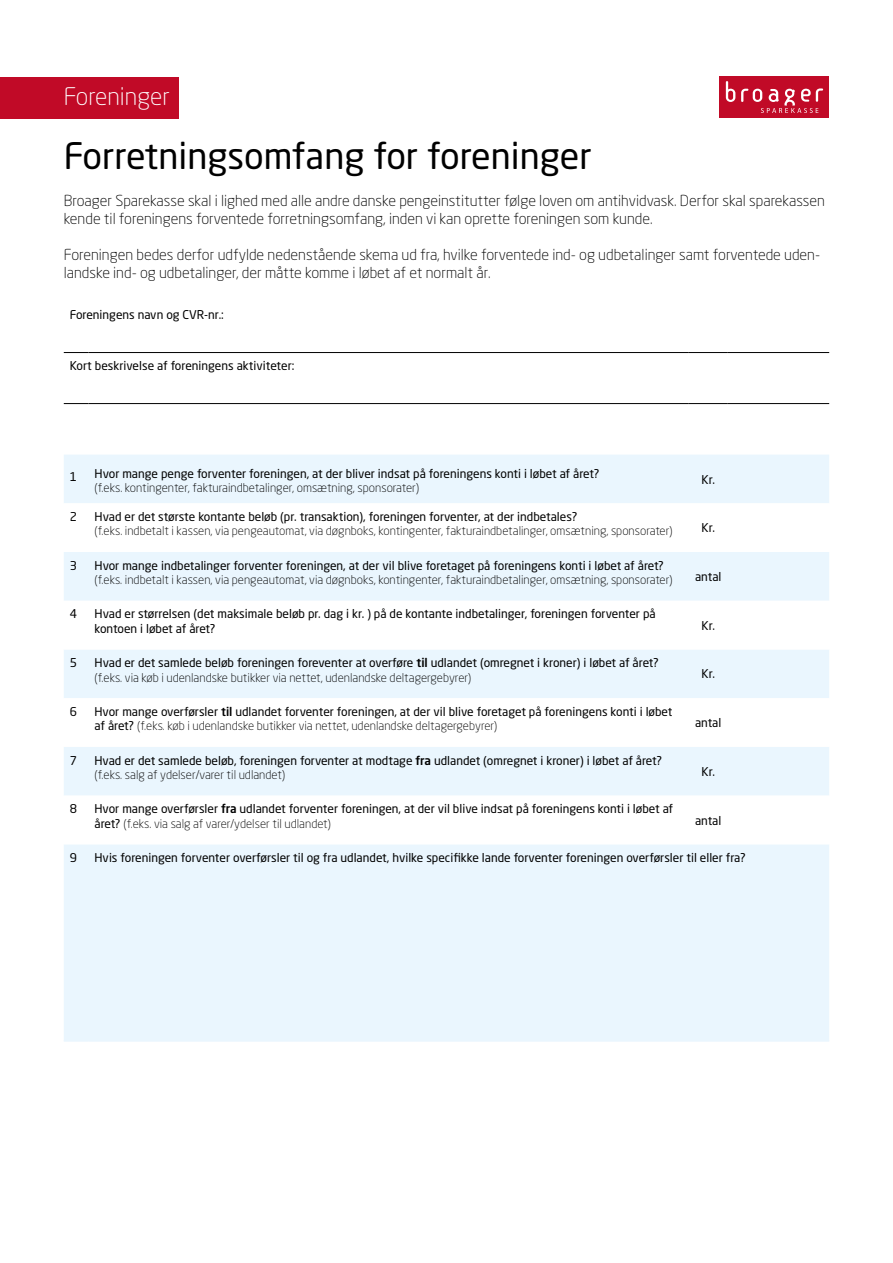
<style>
.page{position:relative;width:893px;height:1263px;background:#fff}
.page>*{position:absolute;margin:0;border:0;box-sizing:border-box;transform-origin:0 0}
.t1{font:36px "Neo Sans Std";color:#000}
.t2{font:300 24px "Neo Sans Std";color:#fff}
.t3{font:300 15px/18px "Neo Sans Std";color:#000}
.t4{font:12px/14.4px "Neo Sans Std";color:#000}
.t5{font:300 12px "Neo Sans Std";color:#000}
.s1{font-weight:500}
.s2{font-weight:300}
</style>
<div class="page">
<div style="left:0;top:78px;width:178px;height:41px;background:#c10a27"></div>
<div style="left:64px;top:455px;width:765px;height:146px;background:#eaf6fe"></div>
<svg style="left:64px;top:503px;width:765px;height:49px"></svg>
<svg style="left:64px;top:650px;width:765px;height:390px;fill:#eaf6fe"></svg>
<svg style="left:64px;top:403px;width:25px;height:1px"></svg>
<hr style="left:89px;top:403px;width:600px;height:1px;background:#000">
<hr style="left:689px;top:403px;width:39px;height:1px;background:#000">
<hr style="left:728px;top:403px;width:101px;height:1px;background:#000">
<svg style="left:64px;top:352px;width:25px;height:1px"></svg>
<hr style="left:89px;top:352px;width:600px;height:1px;background:#000">
<hr style="left:689px;top:352px;width:39px;height:1px;background:#000">
<hr style="left:728px;top:352px;width:101px;height:1px;background:#000">
<hr style="left:64px;top:1040px;width:25px;height:2px;background:#eaf6fe">
<hr style="left:89px;top:1040px;width:600px;height:2px;background:#eaf6fe">
<hr style="left:689px;top:1040px;width:39px;height:2px;background:#eaf6fe">
<hr style="left:728px;top:1040px;width:101px;height:2px;background:#eaf6fe">
<div style="left:720px;top:77px;width:109px;height:41px;background:#c10a27"></div>
<svg style="left:726px;top:81px;width:9px;height:21px"></svg>
<svg style="left:741px;top:88px;width:82px;height:25px"></svg>
<h2 class="t2" style="left:64px;top:82px;width:108px">Foreninger</h2>
<h1 class="t1" style="left:64px;top:134px;width:529px">Forretningsomfang for foreninger</h1>
<p class="t3" style="left:64px;top:191px;width:763px">Broager Sparekasse skal i lighed med alle andre danske pengeinstitutter følge loven om antihvidvask. Derfor skal sparekassen kende til foreningens forventede forretningsomfang, inden vi kan oprette foreningen som kunde.</p>
<p class="t3" style="left:64px;top:245px;width:758px">Foreningen bedes derfor udfylde nedenstående skema ud fra, hvilke forventede ind- og udbetalinger samt forventede uden&shy;landske ind- og udbetalinger, der måtte komme i løbet af et normalt år.</p>
<p class="t4" style="left:70px;top:307px;width:156px">Foreningens navn og CVR-nr.:</p>
<p class="t4" style="left:70px;top:358px;width:226px">Kort beskrivelse af foreningens aktiviteter:</p>
<p class="t4" style="left:70px;top:469px;width:9px">1</p>
<p class="t4" style="left:95px;top:466px;width:506px">Hvor mange penge forventer foreningen, at der bliver indsat på foreningens konti i løbet af året?</p>
<p class="t5" style="left:95px;top:480px;width:326px">(f.eks. kontingenter, fakturaindbetalinger, omsætning, sponsorater)</p>
<p class="t4" style="left:701px;top:472px;width:15px">Kr.</p>
<p class="t4" style="left:70px;top:509px;width:9px">2</p>
<p class="t4" style="left:95px;top:509px;width:484px">Hvad er det største kontante beløb (pr. transaktion), foreningen forventer, at der indbetales?</p>
<p class="t5" style="left:95px;top:524px;width:580px">(f.eks. indbetalt i kassen, via pengeautomat, via døgnboks, kontingenter, fakturaindbetalinger, omsætning, sponsorater)</p>
<p class="t4" style="left:701px;top:520px;width:15px">Kr.</p>
<p class="t4" style="left:70px;top:558px;width:9px">3</p>
<p class="t4" style="left:95px;top:558px;width:571px">Hvor mange indbetalinger forventer foreningen, at der vil blive foretaget på foreningens konti i løbet af året?</p>
<p class="t5" style="left:95px;top:573px;width:580px">(f.eks. indbetalt i kassen, via pengeautomat, via døgnboks, kontingenter, fakturaindbetalinger, omsætning, sponsorater)</p>
<p class="t4" style="left:695px;top:569px;width:28px">antal</p>
<p class="t4" style="left:70px;top:607px;width:9px">4</p>
<p class="t4" style="left:95px;top:607px;width:563px">Hvad er størrelsen (det maksimale beløb pr. dag i kr. ) på de kontante indbetalinger, foreningen forventer på kontoen i løbet af året?</p>
<p class="t4" style="left:701px;top:618px;width:15px">Kr.</p>
<p class="t4" style="left:70px;top:655px;width:9px">5</p>
<p class="t4" style="left:94px;top:655px;width:566px">Hvad er det samlede beløb foreningen foreventer at overføre <span class="s1">til</span> udlandet (omregnet i kroner) i løbet af året? <span class="s2">(f.eks. via køb i udenlandske butikker via nettet, udenlandske deltagergebyrer)</span></p>
<p class="t4" style="left:701px;top:667px;width:15px">Kr.</p>
<p class="t4" style="left:70px;top:704px;width:9px">6</p>
<p class="t4" style="left:94px;top:704px;width:579px">Hvor mange overførsler <span class="s1">til</span> udlandet forventer foreningen, at der vil blive foretaget på foreningens konti i løbet af året? <span class="s2">(f.eks. køb i udenlandske butikker via nettet, udenlandske deltagergebyrer)</span></p>
<p class="t4" style="left:695px;top:715px;width:28px">antal</p>
<p class="t4" style="left:70px;top:753px;width:9px">7</p>
<p class="t4" style="left:94px;top:753px;width:569px">Hvad er det samlede beløb, foreningen forventer at modtage <span class="s1">fra</span> udlandet (omregnet i kroner) i løbet af året? <span class="s2">(f.eks. salg af ydelser/varer til udlandet)</span></p>
<p class="t4" style="left:701px;top:764px;width:15px">Kr.</p>
<p class="t4" style="left:70px;top:801px;width:9px">8</p>
<p class="t4" style="left:94px;top:801px;width:580px">Hvor mange overførsler <span class="s1">fra</span> udlandet forventer foreningen, at der vil blive indsat på foreningens konti i løbet af året? <span class="s2">(f.eks. via salg af varer/ydelser til udlandet)</span></p>
<p class="t4" style="left:695px;top:813px;width:28px">antal</p>
<p class="t4" style="left:70px;top:850px;width:9px">9</p>
<p class="t4" style="left:94px;top:850px;width:653px">Hvis foreningen forventer overførsler til og fra udlandet, hvilke specifikke lande forventer foreningen overførsler til eller fra?</p>
</div>
